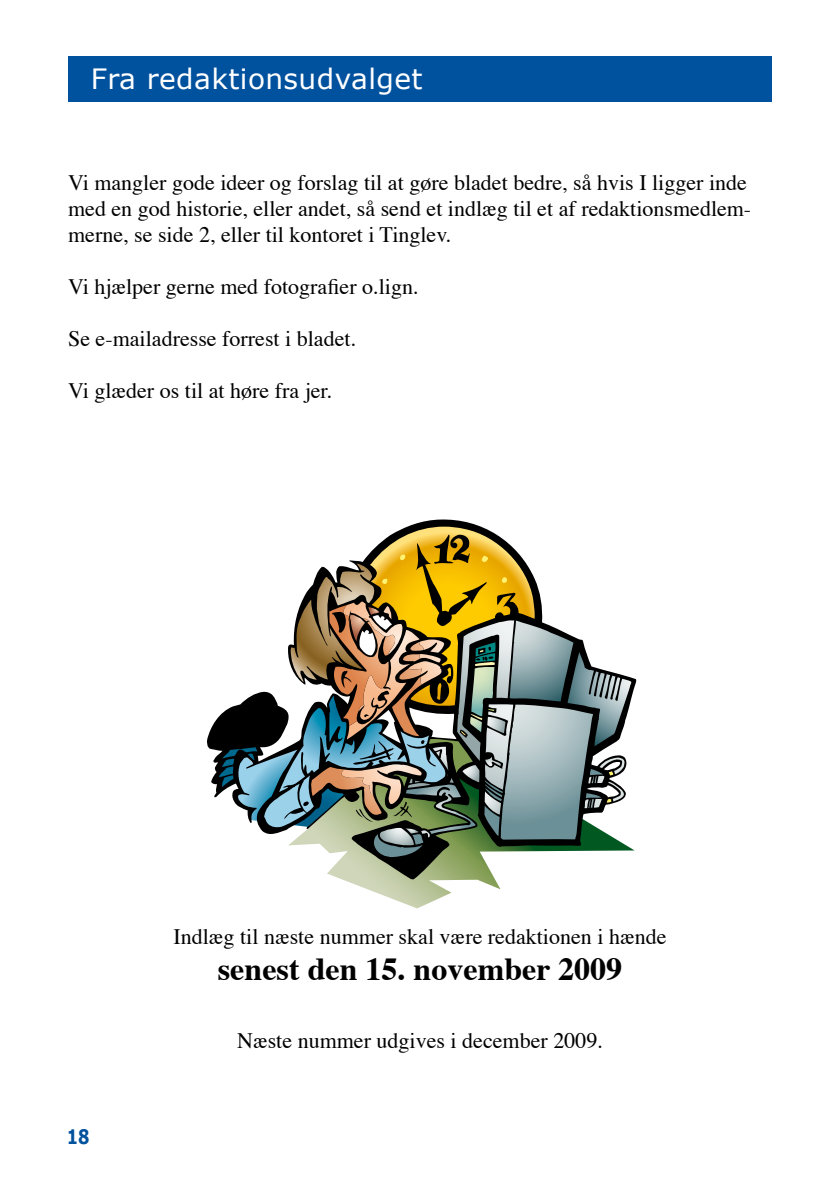
<style>
.page{position:relative;width:840px;height:1191px;background:#fff}
.page>*{position:absolute;margin:0;border:0;box-sizing:border-box;transform-origin:0 0}
.t1{font:700 32px "Times";color:#000}
.t2{font:28px "Verdana";letter-spacing:.015em;color:#fff}
.t3{font:22px/26px "Times";color:#000}
.t4{font:700 20px "Verdana";color:#00519e;scale:.8 1}
</style>
<div class="page">
<div style="left:68px;top:57px;width:703px;height:45px;background:#00519e"></div>
<svg style="left:341px;top:879px;width:160px;height:29px"></svg>
<svg style="left:207px;top:519px;width:428px;height:360px"></svg>
<img style="left:219px;top:526px;width:412px;height:331px">
<p class="t2" style="left:91px;top:61px;width:333px">Fra redaktionsudvalget</p>
<p class="t3" style="left:68px;top:167px;width:684px">Vi mangler gode ideer og forslag til at gøre bladet bedre, så hvis I ligger inde med en god historie, eller andet, så send et indlæg til et af redaktionsmedlem&shy;merne, se side 2, eller til kontoret i Tinglev.</p>
<p class="t3" style="left:68px;top:271px;width:352px">Vi hjælper gerne med fotografier o.lign.</p>
<p class="t3" style="left:68px;top:323px;width:289px">Se e-mailadresse forrest i bladet.</p>
<p class="t3" style="left:68px;top:375px;width:265px">Vi glæder os til at høre fra jer.</p>
<p class="t3" style="left:173px;top:921px;width:494px">Indlæg til næste nummer skal være redaktionen i hænde</p>
<h1 class="t1" style="left:218px;top:938px;width:405px">senest den 15. november 2009</h1>
<p class="t4" style="left:67px;top:1123px;width:30px">18</p>
<p class="t3" style="left:237px;top:1025px;width:367px">Næste nummer udgives i december 2009.</p>
</div>
